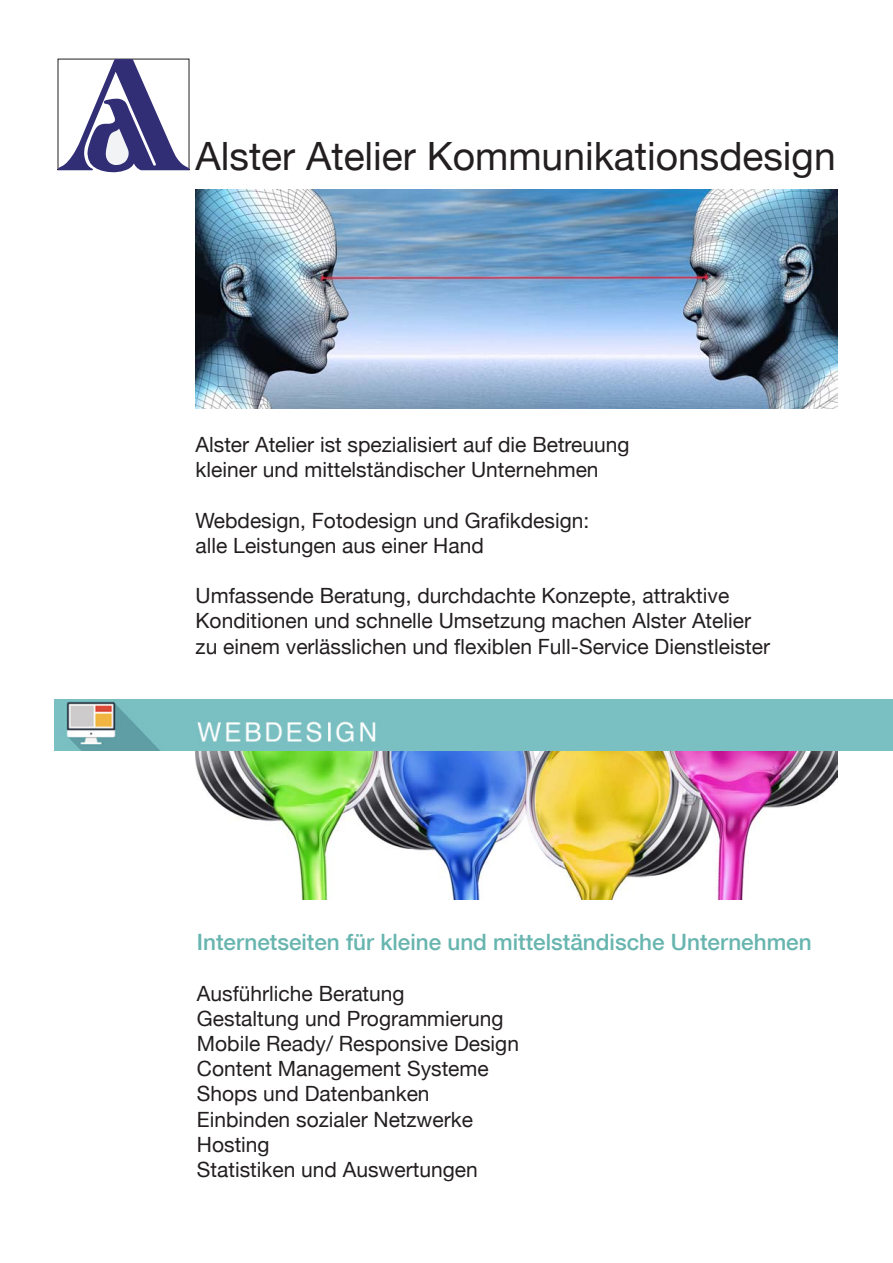
<style>
.page{position:relative;width:893px;height:1263px;background:#fff}
.page>*{position:absolute;margin:0;border:0;box-sizing:border-box;transform-origin:0 0}
.t1{font:39px "Helvetica Neue";color:#231f20}
.t2{font:500 22.5px "Helvetica Neue";color:#68b5af}
.t3{font:21px "Helvetica Neue";color:#231f20}
</style>
<div class="page">
<svg style="left:58px;top:59px;width:131px;height:113px"></svg>
<img style="left:54px;top:700px;width:839px;height:51px">
<img style="left:196px;top:751px;width:642px;height:149px">
<img style="left:196px;top:189px;width:642px;height:219px">
<p class="t1" style="left:196px;top:122px;width:642px">Alster Atelier Kommunikationsdesign</p>
<p class="t3" style="left:196px;top:427px;width:435px">Alster Atelier ist spezialisiert auf die Betreuung</p>
<p class="t3" style="left:196px;top:452px;width:405px">kleiner und mittelständischer Unternehmen</p>
<p class="t3" style="left:196px;top:502px;width:395px">Webdesign, Fotodesign und Grafikdesign:</p>
<p class="t3" style="left:196px;top:527px;width:290px">alle Leistungen aus einer Hand</p>
<p class="t3" style="left:196px;top:578px;width:535px">Umfassende Beratung, durchdachte Konzepte, attraktive</p>
<p class="t3" style="left:196px;top:603px;width:557px">Konditionen und schnelle Umsetzung machen Alster Atelier</p>
<p class="t3" style="left:196px;top:628px;width:576px">zu einem verlässlichen und flexiblen Full-Service Dienstleister</p>
<p class="t2" style="left:197px;top:924px;width:616px">Internetseiten für kleine und mittelständische Unternehmen</p>
<p class="t3" style="left:197px;top:975px;width:209px">Ausführliche Beratung</p>
<p class="t3" style="left:197px;top:1000px;width:308px">Gestaltung und Programmierung</p>
<p class="t3" style="left:197px;top:1025px;width:324px">Mobile Ready/ Responsive Design</p>
<p class="t3" style="left:197px;top:1051px;width:293px">Content Management Systeme</p>
<p class="t3" style="left:197px;top:1076px;width:234px">Shops und Datenbanken</p>
<p class="t3" style="left:197px;top:1101px;width:278px">Einbinden sozialer Netzwerke</p>
<p class="t3" style="left:197px;top:1126px;width:74px">Hosting</p>
<p class="t3" style="left:197px;top:1151px;width:282px">Statistiken und Auswertungen</p>
</div>
